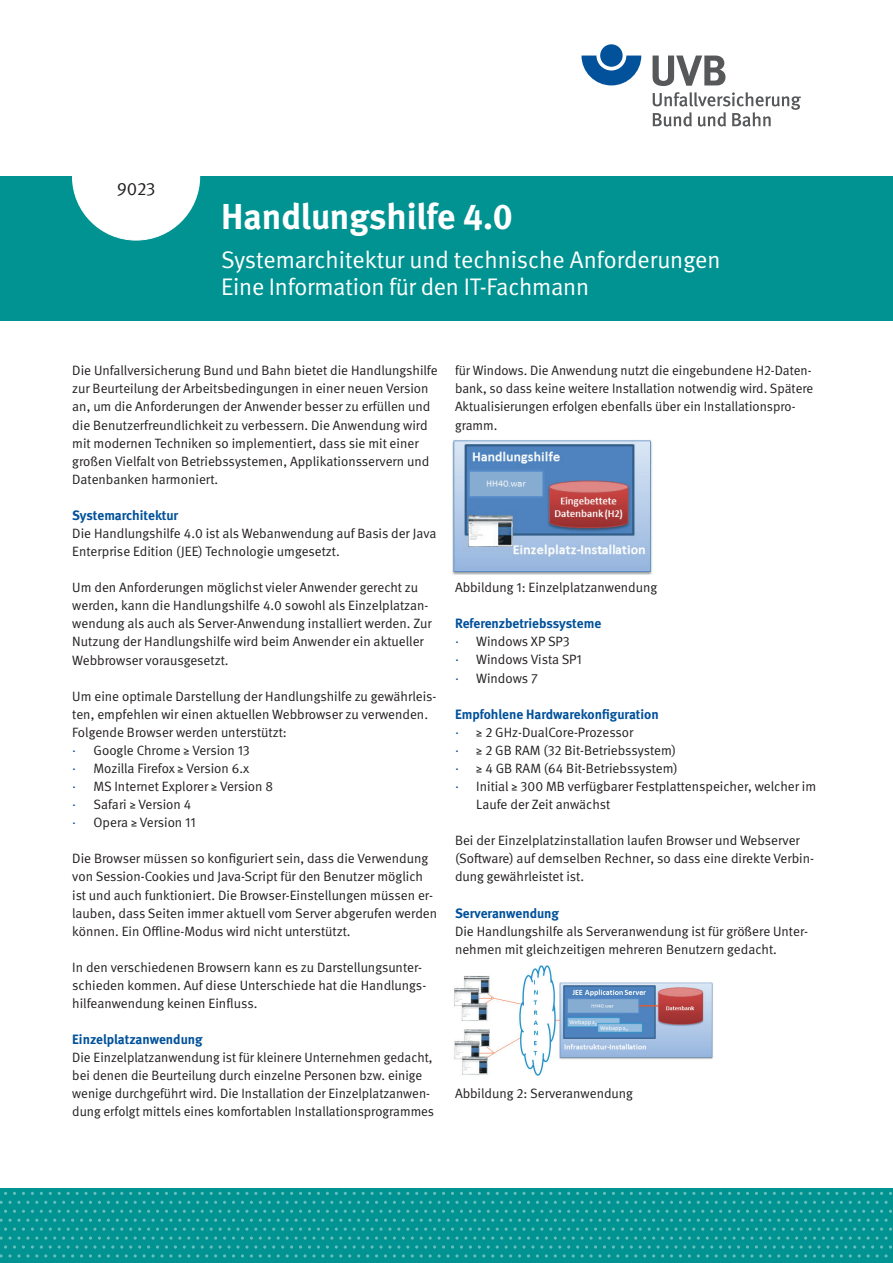
<style>
.page{position:relative;width:893px;height:1263px;background:#fff}
.page>*{position:absolute;margin:0;border:0;box-sizing:border-box;transform-origin:0 0}
.t1{font:700 36px "DGUV Meta";color:#fff}
.t2{font:24px/27px "DGUV Meta";letter-spacing:-.01em;color:#fff}
.t3{font:18px "DGUV Meta";color:#231f20}
.t4{font:13.5px/18.1px "DGUV Meta";color:#231f20}
.t5{font:700 13.5px "DGUV Meta";color:#01519b}
.s1{color:#01519b}
.s2{font-weight:700;color:#01519b}
</style>
<div class="page">
<div style="left:0;top:1188px;width:893px;height:75px;background:#009391"></div>
<svg style="left:219px;top:1192px;width:38px;height:3px"></svg>
<svg style="left:362px;top:1192px;width:38px;height:3px"></svg>
<svg style="left:505px;top:1192px;width:38px;height:3px"></svg>
<svg style="left:648px;top:1192px;width:38px;height:3px"></svg>
<svg style="left:791px;top:1192px;width:38px;height:3px"></svg>
<svg style="left:286px;top:1201px;width:38px;height:3px"></svg>
<svg style="left:429px;top:1201px;width:38px;height:3px"></svg>
<svg style="left:572px;top:1201px;width:38px;height:3px"></svg>
<svg style="left:715px;top:1201px;width:47px;height:3px"></svg>
<svg style="left:867px;top:1201px;width:21px;height:3px"></svg>
<svg style="left:245px;top:1210px;width:240px;height:38px"></svg>
<svg style="left:487px;top:1210px;width:405px;height:38px"></svg>
<svg style="left:286px;top:1254px;width:38px;height:3px"></svg>
<svg style="left:429px;top:1254px;width:38px;height:3px"></svg>
<svg style="left:572px;top:1254px;width:38px;height:3px"></svg>
<svg style="left:715px;top:1254px;width:47px;height:3px"></svg>
<svg style="left:867px;top:1254px;width:21px;height:3px"></svg>
<svg style="left:67px;top:1192px;width:38px;height:3px"></svg>
<svg style="left:0;top:1201px;width:38px;height:3px"></svg>
<svg style="left:143px;top:1201px;width:38px;height:3px"></svg>
<svg style="left:0;top:1210px;width:244px;height:38px"></svg>
<svg style="left:0;top:1254px;width:38px;height:3px"></svg>
<svg style="left:143px;top:1254px;width:38px;height:3px"></svg>
<div style="left:0;top:176px;width:893px;height:145px;background:#009391"></div>
<svg style="left:581px;top:56px;width:60px;height:29px"></svg>
<div style="left:600px;top:44px;width:23px;height:23px;background:#01519b;border-radius:50%"></div>
<svg style="left:653px;top:56px;width:72px;height:30px"></svg>
<svg style="left:653px;top:92px;width:148px;height:35px"></svg>
<div style="left:72px;top:113px;width:128px;height:127px;background:#fff;border-radius:50%"></div>
<img style="left:453px;top:440px;width:200px;height:134px">
<img style="left:454px;top:965px;width:259px;height:111px">
<h3 class="t3" style="left:117px;top:178px;width:40px">9023</h3>
<h1 class="t1" style="left:221px;top:195px;width:293px">Handlungshilfe 4.0</h1>
<h2 class="t2" style="left:221px;top:247px;width:501px">Systemarchitektur und technische Anforderungen<br>Eine Information für den IT-Fachmann</h2>
<p class="t4" style="left:72px;top:362px;width:367px">Die Unfallversicherung Bund und Bahn bietet die Handlungshilfe zur Beurteilung der Arbeitsbedingungen in einer neuen Version an, um die Anforderungen der Anwender besser zu erfüllen und die Benutzerfreundlichkeit zu verbessern. Die Anwendung wird mit modernen Techniken so implementiert, dass sie mit einer großen Vielfalt von Betriebssystemen, Applikationsservern und Datenbanken harmoniert.</p>
<p class="t5" style="left:72px;top:507px;width:107px">Systemarchitektur</p>
<p class="t4" style="left:72px;top:525px;width:366px">Die Handlungshilfe 4.0 ist als Webanwendung auf Basis der Java<br>Enterprise Edition (JEE) Technologie umgesetzt.</p>
<p class="t4" style="left:72px;top:579px;width:361px">Um den Anforderungen möglichst vieler Anwender gerecht zu werden, kann die Handlungshilfe 4.0 sowohl als Einzelplatzan&shy;wendung als auch als Server-Anwendung installiert werden. Zur Nutzung der Handlungshilfe wird beim Anwender ein aktueller Webbrowser vorausgesetzt.</p>
<p class="t4" style="left:72px;top:687px;width:366px">Um eine optimale Darstellung der Handlungshilfe zu gewährleis&shy;ten, empfehlen wir einen aktuellen Webbrowser zu verwenden.<br>Folgende Browser werden unterstützt:<br><span class="s1">·</span> Google Chrome ≥ Version 13<br><span class="s1">·</span> Mozilla Firefox ≥ Version 6.x<br><span class="s1">·</span> MS Internet Explorer ≥ Version 8<br><span class="s1">·</span> Safari ≥ Version 4<br><span class="s1">·</span> Opera ≥ Version 11</p>
<p class="t4" style="left:72px;top:850px;width:366px">Die Browser müssen so konfiguriert sein, dass die Verwendung von Session-Cookies und Java-Script für den Benutzer möglich ist und auch funktioniert. Die Browser-Einstellungen müssen er&shy;lauben, dass Seiten immer aktuell vom Server abgerufen werden können. Ein Offline-Modus wird nicht unterstützt.</p>
<p class="t4" style="left:72px;top:958px;width:355px">In den verschiedenen Browsern kann es zu Darstellungsunter&shy;schieden kommen. Auf diese Unterschiede hat die Handlungs&shy;hilfeanwendung keinen Einfluss.</p>
<p class="t5" style="left:72px;top:1031px;width:132px">Einzelplatzanwendung</p>
<p class="t4" style="left:72px;top:1049px;width:363px">Die Einzelplatzanwendung ist für kleinere Unternehmen gedacht, bei denen die Beurteilung durch einzelne Personen bzw. einige wenige durchgeführt wird. Die Installation der Einzelplatzanwen&shy;dung erfolgt mittels eines komfortablen Installationsprogrammes</p>
<p class="t4" style="left:455px;top:362px;width:360px">für Windows. Die Anwendung nutzt die eingebundene H2-Daten&shy;bank, so dass keine weitere Installation notwendig wird. Spätere Aktualisierungen erfolgen ebenfalls über ein Installationspro&shy;gramm.</p>
<p class="t4" style="left:455px;top:579px;width:204px">Abbildung 1: Einzelplatzanwendung</p>
<p class="t4" style="left:455px;top:615px;width:148px"><span class="s2">Referenzbetriebssysteme </span><span class="s1">·</span> Windows XP SP3<br><span class="s1">·</span> Windows Vista SP1<br><span class="s1">·</span> Windows 7</p>
<p class="t5" style="left:455px;top:706px;width:205px">Empfohlene Hardwarekonfiguration</p>
<p class="t4" style="left:455px;top:723px;width:180px"><span class="s1">·</span> ≥ 2 GHz-DualCore-Prozessor</p>
<p class="t4" style="left:455px;top:741px;width:223px"><span class="s1">·</span> ≥ 2 GB RAM (32 Bit-Betriebssystem)</p>
<p class="t4" style="left:455px;top:759px;width:224px"><span class="s1">·</span> ≥ 4 GB RAM (64 Bit-Betriebssystem)</p>
<p class="t4" style="left:455px;top:777px;width:363px"><span class="s1">·</span> Initial ≥ 300 MB verfügbarer Festplattenspeicher, welcher im</p>
<p class="t4" style="left:476px;top:796px;width:136px">Laufe der Zeit anwächst</p>
<p class="t4" style="left:455px;top:832px;width:361px">Bei der Einzelplatzinstallation laufen Browser und Webserver (Software) auf demselben Rechner, so dass eine direkte Verbin&shy;dung gewährleistet ist.</p>
<p class="t5" style="left:455px;top:905px;width:106px">Serveranwendung</p>
<p class="t4" style="left:455px;top:922px;width:355px">Die Handlungshilfe als Serveranwendung ist für größere Unter&shy;nehmen mit gleichzeitigen mehreren Benutzern gedacht.</p>
<p class="t4" style="left:455px;top:1085px;width:180px">Abbildung 2: Serveranwendung</p>
</div>
